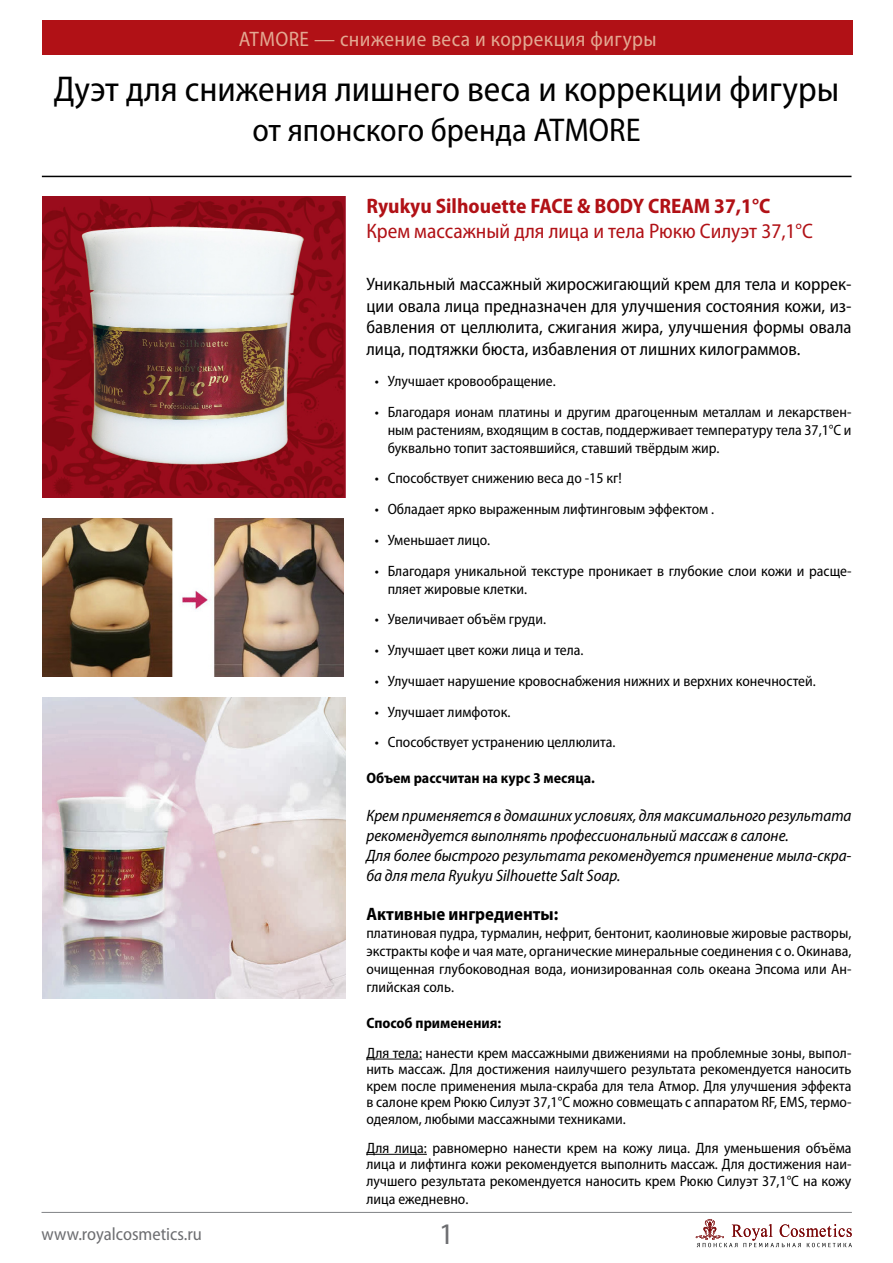
<style>
.page{position:relative;width:893px;height:1263px;background:#fff}
.page>*{position:absolute;margin:0;border:0;box-sizing:border-box;transform-origin:0 0}
.t1{font:semi-condensed 36px "Myriad Pro";color:#000}
.t2{font:semi-condensed 33px "Myriad Pro";color:#000}
.t3{font:30px "Myriad Pro";color:#6d6e71}
.t4{font:semi-condensed 21px "Myriad Pro";color:#b11116}
.t5{font:700 semi-condensed 21px "Myriad Pro";color:#b11116}
.t6{font:semi-condensed 21px "Myriad Pro";letter-spacing:.02em;color:#e3a892}
.t7{font:semi-condensed 18px/21.6px "Myriad Pro";color:#000;text-align:justify}
.t8{font:semi-condensed 18px "Myriad Pro";color:#6d6e71}
.t9{font:700 semi-condensed 18px "Myriad Pro";color:#000}
.t10{font:italic semi-condensed 16.5px/19.8px "Myriad Pro";color:#000}
.t11{font:semi-condensed 15px/18px "Myriad Pro";color:#000;text-align:justify}
.t12{font:700 semi-condensed 15px "Myriad Pro";color:#000}
</style>
<div class="page">
<div style="left:43px;top:21px;width:810px;height:34px;background:#b11116"></div>
<img style="left:43px;top:197px;width:302px;height:300px">
<hr style="left:366px;top:1059px;width:56px;height:1px;background:#000">
<hr style="left:366px;top:1154px;width:61px;height:1px;background:#000">
<hr style="left:42px;top:176px;width:809px;height:1px;background:#000">
<img style="left:43px;top:519px;width:301px;height:157px">
<img style="left:43px;top:698px;width:302px;height:300px">
<svg style="left:696px;top:1219px;width:156px;height:28px"></svg>
<hr style="left:42px;top:1212px;width:810px;height:1px;background:#808285">
<h3 class="t6" style="left:239px;top:27px;width:419px">ATMORE — снижение веса и коррекция фигуры</h3>
<h1 class="t1" style="left:54px;top:70px;width:787px">Дуэт для снижения лишнего веса и коррекции фигуры</h1>
<h2 class="t2" style="left:252px;top:112px;width:390px">от японского бренда ATMORE</h2>
<h3 class="t5" style="left:366px;top:194px;width:405px">Ryukyu Silhouette FACE &amp; BODY CREAM 37,1°С</h3>
<h3 class="t4" style="left:366px;top:219px;width:448px">Крем массажный для лица и тела Рюкю Силуэт 37,1°С</h3>
<p class="t7" style="left:366px;top:274px;width:487px">Уникальный массажный жиросжигающий крем для тела и коррек&shy;ции овала лица предназначен для улучшения состояния кожи, из&shy;бавления от целлюлита, сжигания жира, улучшения формы овала лица, подтяжки бюста, избавления от лишних килограммов.</p>
<p class="t11" style="left:375px;top:372px;width:182px">• Улучшает кровообращение.</p>
<p class="t11" style="left:388px;top:403px;width:465px;text-indent:-13px">• Благодаря ионам платины и другим драгоценным металлам и лекарствен&shy;ным растениям, входящим в состав, поддерживает температуру тела 37,1°С и буквально топит застоявшийся, ставший твёрдым жир.</p>
<p class="t11" style="left:375px;top:470px;width:248px">• Способствует снижению веса до -15 кг!</p>
<p class="t11" style="left:375px;top:500px;width:341px">• Обладает ярко выраженным лифтинговым эффектом .</p>
<p class="t11" style="left:375px;top:531px;width:117px">• Уменьшает лицо.</p>
<p class="t11" style="left:388px;top:562px;width:465px;text-indent:-13px">• Благодаря уникальной текстуре проникает в глубокие слои кожи и расще&shy;пляет жировые клетки.</p>
<p class="t11" style="left:375px;top:611px;width:173px">• Увеличивает объём груди.</p>
<p class="t11" style="left:375px;top:641px;width:210px">• Улучшает цвет кожи лица и тела.</p>
<p class="t11" style="left:375px;top:672px;width:442px">• Улучшает нарушение кровоснабжения нижних и верхних конечностей.</p>
<p class="t11" style="left:375px;top:703px;width:137px">• Улучшает лимфоток.</p>
<p class="t11" style="left:375px;top:734px;width:242px">• Способствует устранению целлюлита.</p>
<p class="t12" style="left:366px;top:770px;width:230px">Объем рассчитан на курс 3 месяца.</p>
<p class="t10" style="left:366px;top:806px;width:487px">Крем применяется в домашних условиях, для максимального результата рекомендуется выполнять профессиональный массаж в салоне.<br>Для более быстрого результата рекомендуется применение мыла-скра&shy;ба для тела Ryukyu Silhouette Salt Soap.</p>
<p class="t9" style="left:366px;top:904px;width:193px">Активные ингредиенты:</p>
<p class="t11" style="left:366px;top:924px;width:487px">платиновая пудра, турмалин, нефрит, бентонит, каолиновые жировые растворы, экстракты кофе и чая мате, органические минеральные соединения с о. Окинава, очищенная глубоководная вода, ионизированная соль океана Эпсома или Ан&shy;глийская соль.</p>
<p class="t12" style="left:366px;top:1015px;width:136px">Способ применения:</p>
<p class="t11" style="left:366px;top:1044px;width:487px;line-height:16.5px">Для тела: нанести крем массажными движениями на проблемные зоны, выпол&shy;нить массаж. Для достижения наилучшего результата рекомендуется наносить крем после применения мыла-скраба для тела Атмор. Для улучшения эффекта в салоне крем Рюкю Силуэт 37,1°С можно совмещать с аппаратом RF, EMS, термо&shy;одеялом, любыми массажными техниками.</p>
<p class="t11" style="left:366px;top:1140px;width:487px;line-height:16.5px">Для лица: равномерно нанести крем на кожу лица. Для уменьшения объёма лица и лифтинга кожи рекомендуется выполнить массаж. Для достижения наи&shy;лучшего результата рекомендуется наносить крем Рюкю Силуэт 37,1°С на кожу</p>
<p class="t11" style="left:366px;top:1190px;width:104px">лица ежедневно.</p>
<p class="t8" style="left:42px;top:1224px;width:162px">www.royalcosmetics.ru</p>
<h3 class="t3" style="left:439px;top:1217px;width:17px">1</h3>
</div>
